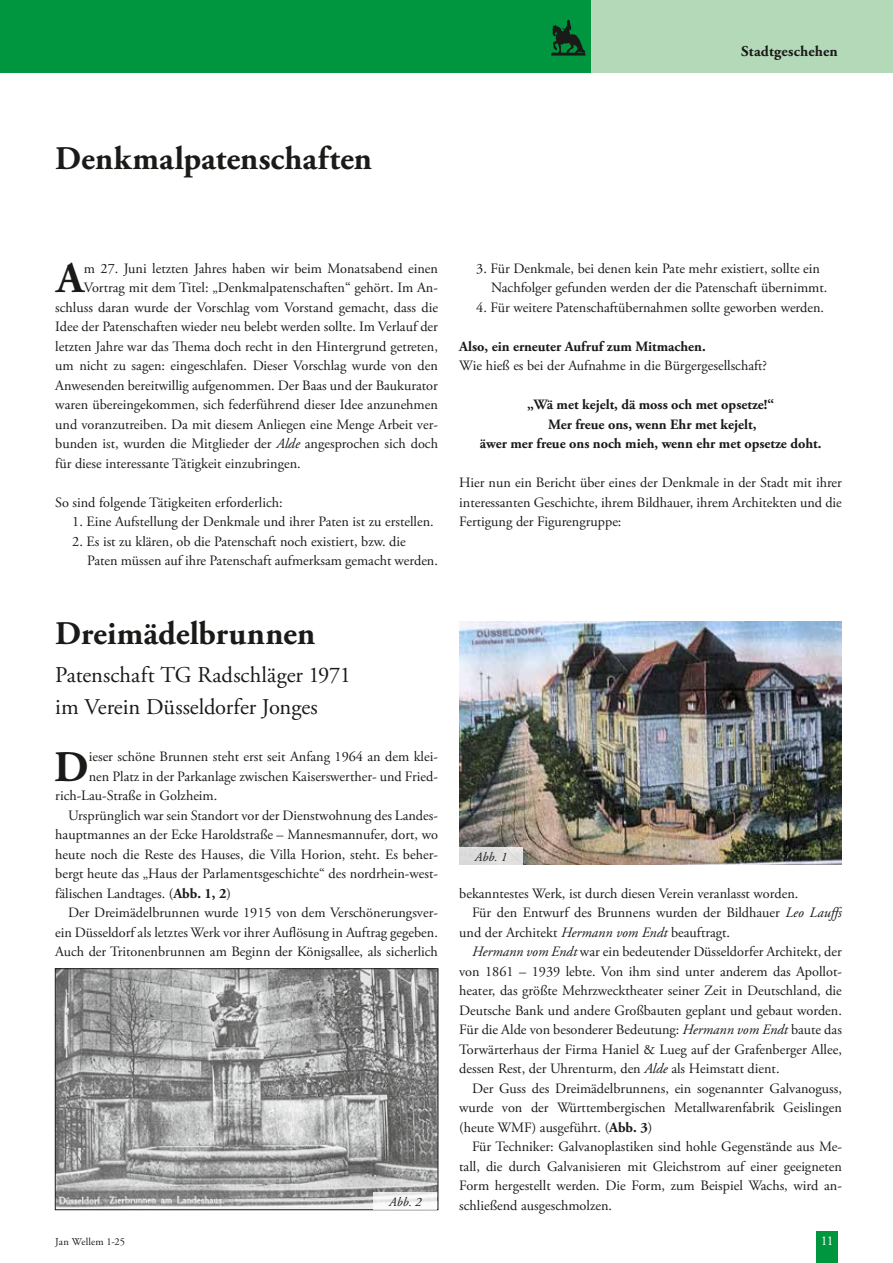
<style>
.page{position:relative;width:893px;height:1263px;background:#fff}
.page>*{position:absolute;margin:0;border:0;box-sizing:border-box;transform-origin:0 0}
.t1{font:700 43.65px "Adobe Garamond Pro";color:#1a1a18}
.t2{font:700 33px "Adobe Garamond Pro";color:#1a1a18}
.t3{font:22.5px/31.5px "Adobe Garamond Pro";color:#1a1a18}
.t4{font:700 15px "Adobe Garamond Pro";letter-spacing:.01em;color:#1a1a18}
.t5{font:14.25px/19.5px "Adobe Garamond Pro";color:#1a1a18}
.t6{font:700 14.25px/19.5px "Adobe Garamond Pro";color:#1a1a18;text-align:center}
.t7{font:13.5px "Adobe Garamond Pro";color:#fff}
.t8{font:italic 12.75px "Adobe Garamond Pro";letter-spacing:.005em;color:#1a1a18}
.t9{font:10.5px "Adobe Garamond Pro";letter-spacing:.01em;color:#1a1a18}
.s1{font-style:italic}
.s2{font-weight:700}
</style>
<div class="page">
<div style="left:0;top:0;width:591px;height:72px;background:#00963f"></div>
<div style="left:591px;top:0;width:302px;height:72px;background:#b4d9b9"></div>
<svg style="left:551px;top:20px;width:35px;height:36px"></svg>
<div style="left:816px;top:1231px;width:22px;height:32px;background:#00963f"></div>
<img style="left:459px;top:621px;width:383px;height:244px">
<div style="left:459px;top:848px;width:64px;height:17px;background:#dcdddc"></div>
<img style="left:57px;top:970px;width:379px;height:238px">
<div style="left:55px;top:968px;width:383px;height:242px;border:1px solid #1a1a18"></div>
<svg style="left:374px;top:1192px;width:63px;height:17px"></svg>
<h2 class="t2" style="left:55px;top:139px;width:318px">Denkmalpatenschaften</h2>
<p class="t4" style="left:741px;top:42px;width:98px">Stadtgeschehen</p>
<h1 class="t1" style="left:57px;top:253px;width:29px">A</h1>
<p class="t5" style="left:84px;top:259px;width:356px">m 27. Juni letzten Jahres haben wir beim Monatsabend einen</p>
<p class="t5" style="left:84px;top:279px;width:356px">Vortrag mit dem Titel: „Denkmalpatenschaften“ gehört. Im An-</p>
<p class="t5" style="left:55px;top:298px;width:384px">schluss daran wurde der Vorschlag vom Vorstand gemacht, dass die</p>
<p class="t5" style="left:55px;top:318px;width:384px">Idee der Patenschaften wieder neu belebt werden sollte. Im Verlauf der</p>
<p class="t5" style="left:55px;top:337px;width:384px">letzten Jahre war das Thema doch recht in den Hintergrund getreten,</p>
<p class="t5" style="left:55px;top:357px;width:384px">um nicht zu sagen: eingeschlafen. Dieser Vorschlag wurde von den</p>
<p class="t5" style="left:55px;top:376px;width:384px">Anwesenden bereitwillig aufgenommen. Der Baas und der Baukurator</p>
<p class="t5" style="left:55px;top:396px;width:384px">waren übereingekommen, sich federführend dieser Idee anzunehmen</p>
<p class="t5" style="left:55px;top:415px;width:384px">und voranzutreiben. Da mit diesem Anliegen eine Menge Arbeit ver-</p>
<p class="t5" style="left:55px;top:435px;width:384px">bunden ist, wurden die Mitglieder der <span class="s1">Alde</span> angesprochen sich doch</p>
<p class="t5" style="left:55px;top:454px;width:247px">für diese interessante Tätigkeit einzubringen.</p>
<p class="t5" style="left:55px;top:493px;width:229px">So sind folgende Tätigkeiten erforderlich:</p>
<p class="t5" style="left:72px;top:513px;width:363px">1. Eine Aufstellung der Denkmale und ihrer Paten ist zu erstellen.</p>
<p class="t5" style="left:87px;top:532px;width:352px;text-indent:-15px">2. Es ist zu klären, ob die Patenschaft noch existiert, bzw. die<br>Paten müssen auf ihre Patenschaft aufmerksam gemacht werden.</p>
<h2 class="t2" style="left:55px;top:614px;width:261px">Dreimädelbrunnen</h2>
<h3 class="t3" style="left:55px;top:660px;width:297px">Patenschaft TG Radschläger 1971 im Verein Düsseldorfer Jonges</h3>
<h1 class="t1" style="left:54px;top:741px;width:36px">D</h1>
<p class="t5" style="left:89px;top:747px;width:351px">ieser schöne Brunnen steht erst seit Anfang 1964 an dem klei-</p>
<p class="t5" style="left:89px;top:767px;width:351px">nen Platz in der Parkanlage zwischen Kaiserswerther- und Fried-</p>
<p class="t5" style="left:55px;top:786px;width:164px">rich-Lau-Straße in Golzheim.</p>
<p class="t5" style="left:68px;top:806px;width:371px">Ursprünglich war sein Standort vor der Dienstwohnung des Landes-</p>
<p class="t5" style="left:55px;top:825px;width:384px">hauptmannes an der Ecke Haroldstraße – Mannesmannufer, dort, wo</p>
<p class="t5" style="left:55px;top:845px;width:384px">heute noch die Reste des Hauses, die Villa Horion, steht. Es beher-</p>
<p class="t5" style="left:55px;top:864px;width:384px">bergt heute das „Haus der Parlamentsgeschichte“ des nordrhein-west-</p>
<p class="t5" style="left:55px;top:884px;width:177px">fälischen Landtages. (<span class="s2">Abb. 1, 2</span>)</p>
<p class="t5" style="left:68px;top:903px;width:371px">Der Dreimädelbrunnen wurde 1915 von dem Verschönerungsver-</p>
<p class="t5" style="left:55px;top:923px;width:384px">ein Düsseldorf als letztes Werk vor ihrer Auflösung in Auftrag gegeben.</p>
<p class="t5" style="left:55px;top:942px;width:384px">Auch der Tritonenbrunnen am Beginn der Königsallee, als sicherlich</p>
<p class="t8" style="left:389px;top:1194px;width:34px">Abb. 2</p>
<p class="t5" style="left:491px;top:259px;width:338px;text-indent:-15px">3. Für Denkmale, bei denen kein Pate mehr existiert, sollte ein<br>Nachfolger gefunden werden der die Patenschaft übernimmt.</p>
<p class="t5" style="left:476px;top:298px;width:349px">4. Für weitere Patenschaftübernahmen sollte geworben werden.</p>
<p class="t6" style="left:459px;top:337px;width:248px">Also, ein erneuter Aufruf zum Mitmachen.</p>
<p class="t5" style="left:459px;top:357px;width:309px">Wie hieß es bei der Aufnahme in die Bürgergesellschaft?</p>
<p class="t6" style="left:480px;top:395px;width:343px">„Wä met kejelt, dä moss och met opsetze!“<br>Mer freue ons, wenn Ehr met kejelt,<br>äwer mer freue ons noch mieh, wenn ehr met opsetze doht.</p>
<p class="t5" style="left:459px;top:474px;width:384px;text-align:justify">Hier nun ein Bericht über eines der Denkmale in der Stadt mit ihrer interessanten Geschichte, ihrem Bildhauer, ihrem Architekten und die Fertigung der Figurengruppe:</p>
<p class="t8" style="left:475px;top:849px;width:34px">Abb. 1</p>
<p class="t5" style="left:459px;top:884px;width:341px">bekanntestes Werk, ist durch diesen Verein veranlasst worden.</p>
<p class="t5" style="left:472px;top:903px;width:371px">Für den Entwurf des Brunnens wurden der Bildhauer <span class="s1">Leo Lauffs</span></p>
<p class="t5" style="left:459px;top:923px;width:272px">und der Architekt <span class="s1">Hermann vom Endt</span> beauftragt.</p>
<p class="t5" style="left:472px;top:942px;width:371px"><span class="s1">Hermann vom Endt</span> war ein bedeutender Düsseldorfer Architekt, der</p>
<p class="t5" style="left:459px;top:962px;width:384px">von 1861 – 1939 lebte. Von ihm sind unter anderem das Apollot-</p>
<p class="t5" style="left:459px;top:981px;width:384px">heater, das größte Mehrzwecktheater seiner Zeit in Deutschland, die</p>
<p class="t5" style="left:459px;top:1001px;width:384px">Deutsche Bank und andere Großbauten geplant und gebaut worden.</p>
<p class="t5" style="left:459px;top:1020px;width:384px">Für die Alde von besonderer Bedeutung: <span class="s1">Hermann vom Endt</span> baute das</p>
<p class="t5" style="left:459px;top:1040px;width:384px">Torwärterhaus der Firma Haniel &amp; Lueg auf der Grafenberger Allee,</p>
<p class="t5" style="left:459px;top:1059px;width:322px">dessen Rest, der Uhrenturm, den <span class="s1">Alde</span> als Heimstatt dient.</p>
<p class="t5" style="left:472px;top:1079px;width:371px">Der Guss des Dreimädelbrunnens, ein sogenannter Galvanoguss,</p>
<p class="t5" style="left:459px;top:1098px;width:384px">wurde von der Württembergischen Metallwarenfabrik Geislingen</p>
<p class="t5" style="left:459px;top:1118px;width:195px">(heute WMF) ausgeführt. (<span class="s2">Abb. 3</span>)</p>
<p class="t5" style="left:472px;top:1137px;width:371px">Für Techniker: Galvanoplastiken sind hohle Gegenstände aus Me-</p>
<p class="t5" style="left:459px;top:1157px;width:384px">tall, die durch Galvanisieren mit Gleichstrom auf einer geeigneten</p>
<p class="t5" style="left:459px;top:1176px;width:384px">Form hergestellt werden. Die Form, zum Beispiel Wachs, wird an-</p>
<p class="t5" style="left:459px;top:1196px;width:154px">schließend ausgeschmolzen.</p>
<p class="t9" style="left:55px;top:1235px;width:71px">Jan Wellem 1-25</p>
<p class="t7" style="left:821px;top:1233px;width:14px">11</p>
</div>
